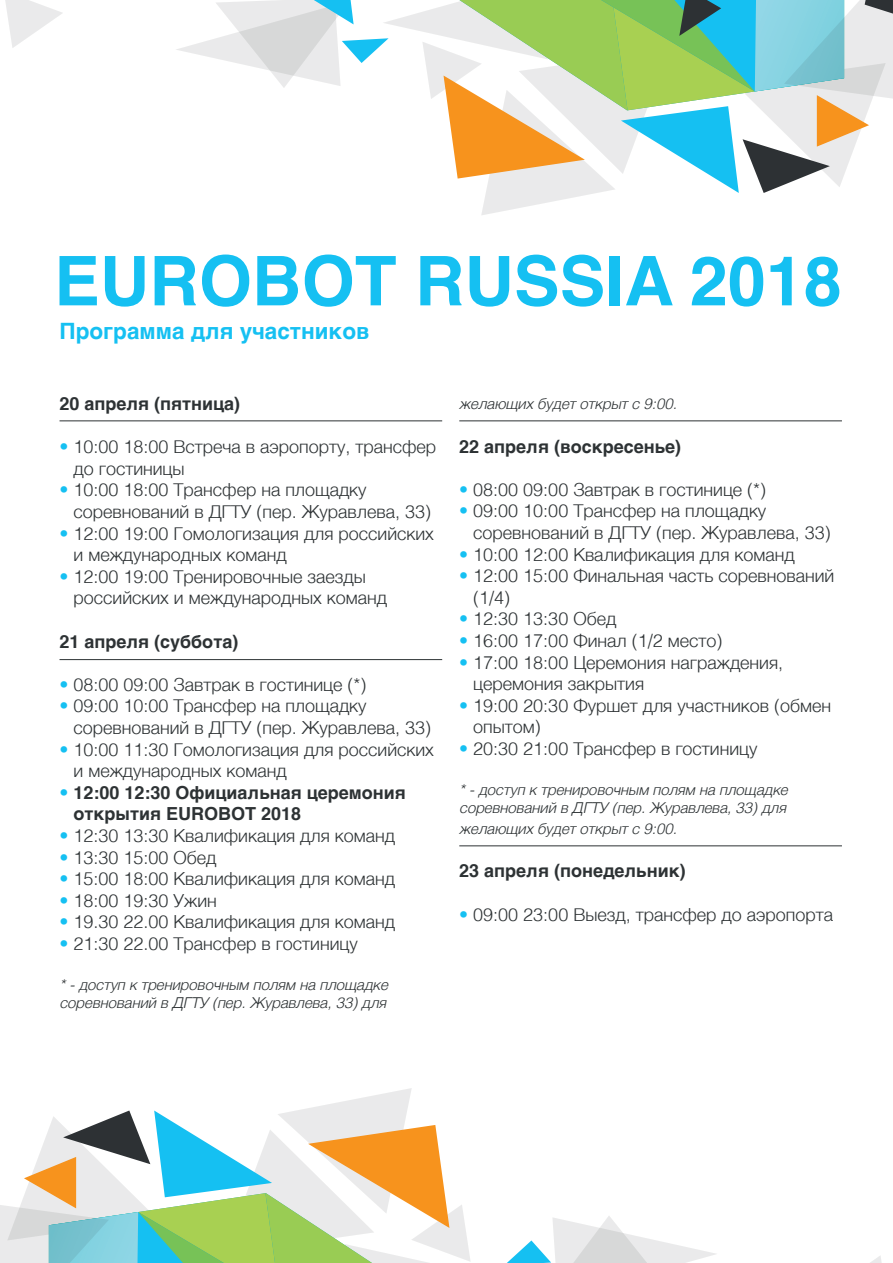
<style>
.page{position:relative;width:893px;height:1263px;background:#fff}
.page>*{position:absolute;margin:0;border:0;box-sizing:border-box;transform-origin:0 0}
.t1{font:700 68.55px "Helvetica";color:#15c0f2}
.t2{font:700 22.5px "Helvetica";color:#15c0f2}
.t3{font:300 18px/21.6px "Helvetica";color:#2d3234}
.t4{font:700 18px/21.6px "Helvetica";color:#2d3234}
.t5{font:italic 300 15px/18px "Helvetica";color:#2d3234}
.s1{color:#15c0f2}
.s2{font-weight:300;color:#15c0f2}
</style>
<div class="page">
<svg style="left:5px;top:0;width:57px;height:48px"></svg>
<svg style="left:176px;top:0;width:717px;height:215px"></svg>
<svg style="left:870px;top:1256px;width:12px;height:7px"></svg>
<svg style="left:0;top:1088px;width:716px;height:175px"></svg>
<hr style="left:60px;top:420px;width:382px;height:1px;background:#2d3234">
<hr style="left:60px;top:659px;width:382px;height:1px;background:#2d3234">
<hr style="left:459px;top:420px;width:383px;height:1px;background:#2d3234">
<hr style="left:459px;top:845px;width:383px;height:1px;background:#2d3234">
<h1 class="t1" style="left:54px;top:253px;width:789px">EUROBOT RUSSIA 2018</h1>
<p class="t2" style="left:60px;top:322px;width:312px">Программа для участников</p>
<p class="t4" style="left:60px;top:394px;width:182px">20 апреля (пятница)</p>
<p class="t3" style="left:74px;top:437px;width:364px;text-indent:-14px"><span class="s1">•</span> 10:00 18:00 Встреча в аэропорту, трансфер до гостиницы</p>
<p class="t3" style="left:74px;top:481px;width:359px;text-indent:-14px"><span class="s1">•</span> 10:00 18:00 Трансфер на площадку соревнований в ДГТУ (пер. Журавлева, 33)</p>
<p class="t3" style="left:74px;top:524px;width:362px;text-indent:-14px"><span class="s1">•</span> 12:00 19:00 Гомологизация для российских и международных команд</p>
<p class="t3" style="left:74px;top:567px;width:315px;text-indent:-14px"><span class="s1">•</span> 12:00 19:00 Тренировочные заезды российских и международных команд</p>
<p class="t4" style="left:60px;top:632px;width:180px">21 апреля (суббота)</p>
<p class="t3" style="left:60px;top:675px;width:308px"><span class="s1">•</span> 08:00 09:00 Завтрак в гостинице (*)</p>
<p class="t3" style="left:74px;top:697px;width:359px;text-indent:-14px"><span class="s1">•</span> 09:00 10:00 Трансфер на площадку соревнований в ДГТУ (пер. Журавлева, 33)</p>
<p class="t3" style="left:74px;top:740px;width:362px;text-indent:-14px"><span class="s1">•</span> 10:00 11:30 Гомологизация для российских и международных команд</p>
<p class="t4" style="left:74px;top:783px;width:334px;text-indent:-14px"><span class="s2">•</span> 12:00 12:30 Официальная церемония открытия EUROBOT 2018</p>
<p class="t3" style="left:60px;top:826px;width:337px"><span class="s1">•</span> 12:30 13:30 Квалификация для команд</p>
<p class="t3" style="left:60px;top:848px;width:159px"><span class="s1">•</span> 13:30 15:00 Обед</p>
<p class="t3" style="left:60px;top:869px;width:337px"><span class="s1">•</span> 15:00 18:00 Квалификация для команд</p>
<p class="t3" style="left:60px;top:891px;width:159px"><span class="s1">•</span> 18:00 19:30 Ужин</p>
<p class="t3" style="left:60px;top:913px;width:337px"><span class="s1">•</span> 19.30 22.00 Квалификация для команд</p>
<p class="t3" style="left:60px;top:934px;width:300px"><span class="s1">•</span> 21:30 22.00 Трансфер в гостиницу</p>
<p class="t5" style="left:60px;top:976px;width:330px">* - доступ к тренировочным полям на площадке соревнований в ДГТУ (пер. Журавлева, 33) для</p>
<p class="t5" style="left:459px;top:396px;width:219px">желающих будет открыт с 9:00.</p>
<p class="t4" style="left:459px;top:437px;width:223px">22 апреля (воскресенье)</p>
<p class="t3" style="left:459px;top:480px;width:308px"><span class="s1">•</span> 08:00 09:00 Завтрак в гостинице (*)</p>
<p class="t3" style="left:473px;top:502px;width:359px;text-indent:-14px"><span class="s1">•</span> 09:00 10:00 Трансфер на площадку соревнований в ДГТУ (пер. Журавлева, 33)</p>
<p class="t3" style="left:459px;top:545px;width:337px"><span class="s1">•</span> 10:00 12:00 Квалификация для команд</p>
<p class="t3" style="left:473px;top:566px;width:363px;text-indent:-14px"><span class="s1">•</span> 12:00 15:00 Финальная часть соревнований (1/4)</p>
<p class="t3" style="left:459px;top:610px;width:159px"><span class="s1">•</span> 12:30 13:30 Обед</p>
<p class="t3" style="left:459px;top:631px;width:265px"><span class="s1">•</span> 16:00 17:00 Финал (1/2 место)</p>
<p class="t3" style="left:473px;top:653px;width:311px;text-indent:-14px"><span class="s1">•</span> 17:00 18:00 Церемония награждения, церемония закрытия</p>
<p class="t3" style="left:473px;top:696px;width:359px;text-indent:-14px"><span class="s1">•</span> 19:00 20:30 Фуршет для участников (обмен опытом)</p>
<p class="t3" style="left:459px;top:739px;width:300px"><span class="s1">•</span> 20:30 21:00 Трансфер в гостиницу</p>
<p class="t5" style="left:459px;top:781px;width:330px">* - доступ к тренировочным полям на площадке соревнований в ДГТУ (пер. Журавлева, 33) для</p>
<p class="t5" style="left:459px;top:821px;width:219px">желающих будет открыт с 9:00.</p>
<p class="t4" style="left:459px;top:862px;width:228px">23 апреля (понедельник)</p>
<p class="t3" style="left:459px;top:905px;width:375px"><span class="s1">•</span> 09:00 23:00 Выезд, трансфер до аэропорта</p>
</div>
